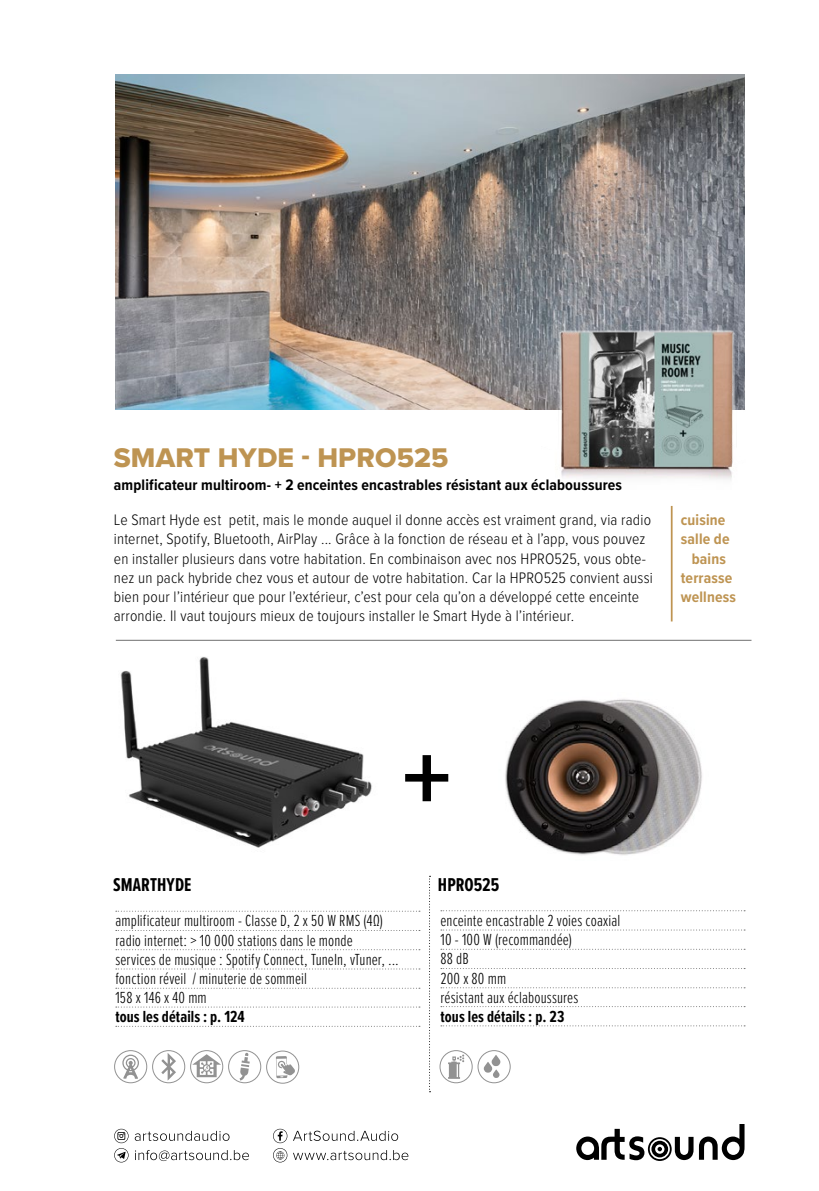
<style>
.page{position:relative;width:819px;height:1191px;background:#fff}
.page>*{position:absolute;margin:0;border:0;box-sizing:border-box;transform-origin:0 0}
.t1{font:700 96.6px "Proxima Nova";color:#000}
.t2{font:28px "Proxima Nova Extrabld";letter-spacing:.005em;color:#be9452}
.t3{font:700 19.25px "Proxima Nova Ex Cn";color:#000}
.t4{font:300 16.62px/19.2px "Proxima Nova Ex Cn";letter-spacing:.01em;color:#000}
.t5{font:700 16.62px "Proxima Nova Ex Cn";letter-spacing:.01em;color:#000}
.t6{font:300 15.75px/19.2px "Proxima Nova Cond";letter-spacing:.01em;color:#000}
.t7{font:700 15.75px "Proxima Nova Cond";letter-spacing:.01em;color:#000}
.t8{font:700 15.75px "Proxima Nova Cond";letter-spacing:.01em;color:#be9452}
</style>
<div class="page">
<hr style="left:116px;top:640px;width:635px;height:1px;background:#6f6f6f">
<img style="left:120px;top:657px;width:252px;height:191px">
<div style="left:477px;top:1050px;width:33px;height:33px;border:1px solid #929292;border-radius:50%"></div>
<svg style="left:484px;top:1054px;width:16px;height:24px"></svg>
<div style="left:439px;top:1050px;width:33px;height:33px;border:1px solid #929292;border-radius:50%"></div>
<svg style="left:448px;top:1054px;width:16px;height:24px"></svg>
<img style="left:505px;top:699px;width:197px;height:156px">
<div style="left:266px;top:1050px;width:33px;height:33px;border:1px solid #929292;border-radius:50%"></div>
<svg style="left:276px;top:1056px;width:19px;height:22px"></svg>
<div style="left:152px;top:1050px;width:33px;height:33px;border:1px solid #929292;border-radius:50%"></div>
<svg style="left:161px;top:1052px;width:15px;height:28px"></svg>
<div style="left:190px;top:1050px;width:33px;height:33px;border:1px solid #929292;border-radius:50%"></div>
<svg style="left:192px;top:1054px;width:29px;height:23px"></svg>
<svg style="left:122px;top:1054px;width:17px;height:24px"></svg>
<div style="left:114px;top:1050px;width:33px;height:33px;border:1px solid #929292;border-radius:50%"></div>
<div style="left:228px;top:1050px;width:33px;height:33px;border:1px solid #929292;border-radius:50%"></div>
<svg style="left:239px;top:1052px;width:11px;height:28px"></svg>
<img style="left:115px;top:74px;width:629px;height:336px">
<img style="left:541px;top:323px;width:204px;height:157px">
<svg style="left:699px;top:1124px;width:45px;height:36px"></svg>
<svg style="left:576px;top:1128px;width:117px;height:33px"></svg>
<svg style="left:114px;top:1128px;width:294px;height:34px"></svg>
<svg style="left:429px;top:876px;width:1px;height:216px"></svg>
<svg style="left:441px;top:929px;width:304px;height:1px"></svg>
<svg style="left:441px;top:948px;width:304px;height:1px"></svg>
<svg style="left:441px;top:968px;width:304px;height:1px"></svg>
<svg style="left:441px;top:987px;width:304px;height:1px"></svg>
<svg style="left:441px;top:1006px;width:304px;height:1px"></svg>
<svg style="left:441px;top:1025px;width:304px;height:1px"></svg>
<svg style="left:441px;top:910px;width:304px;height:1px"></svg>
<hr style="left:670px;top:506px;width:2px;height:115px;background:#be9452">
<svg style="left:116px;top:930px;width:304px;height:1px"></svg>
<svg style="left:116px;top:949px;width:304px;height:1px"></svg>
<svg style="left:116px;top:968px;width:304px;height:1px"></svg>
<svg style="left:116px;top:987px;width:304px;height:1px"></svg>
<svg style="left:116px;top:1006px;width:304px;height:1px"></svg>
<svg style="left:116px;top:1026px;width:304px;height:1px"></svg>
<svg style="left:116px;top:910px;width:304px;height:1px"></svg>
<h2 class="t2" style="left:114px;top:437px;width:336px">SMART HYDE - HPRO525</h2>
<p class="t7" style="left:114px;top:473px;width:509px">amplificateur multiroom- + 2 enceintes encastrables résistant aux éclaboussures</p>
<p class="t6" style="left:114px;top:509px;width:540px">Le Smart Hyde est petit, mais le monde auquel il donne accès est vraiment grand, via radio internet, Spotify, Bluetooth, AirPlay ... Grâce à la fonction de réseau et à l’app, vous pouvez en installer plusieurs dans votre habitation. En combinaison avec nos HPRO525, vous obte&shy;nez un pack hybride chez vous et autour de votre habitation. Car la HPRO525 convient aussi bien pour l’intérieur que pour l’extérieur, c’est pour cela qu’on a développé cette enceinte arrondie. Il vaut toujours mieux de toujours installer le Smart Hyde à l’intérieur.</p>
<p class="t8" style="left:680px;top:508px;width:46px">cuisine</p>
<p class="t8" style="left:680px;top:527px;width:50px">salle de</p>
<p class="t8" style="left:691px;top:547px;width:36px">bains</p>
<p class="t8" style="left:680px;top:566px;width:53px">terrasse</p>
<p class="t8" style="left:680px;top:585px;width:56px">wellness</p>
<p class="t3" style="left:113px;top:870px;width:80px">SMARTHYDE</p>
<h1 class="t1" style="left:402px;top:706px;width:50px">+</h1>
<p class="t3" style="left:438px;top:870px;width:63px">HPRO525</p>
<p class="t4" style="left:115px;top:910px;width:285px">amplificateur multiroom - Classe D, 2 x 50 W RMS (4Ω) radio internet: &gt; 10 000 stations dans le monde<br>services de musique : Spotify Connect, TuneIn, vTuner, ... fonction réveil / minuterie de sommeil<br>158 x 146 x 40 mm</p>
<p class="t5" style="left:115px;top:1004px;width:131px">tous les détails : p. 124</p>
<p class="t4" style="left:440px;top:910px;width:181px">enceinte encastrable 2 voies coaxial<br>10 - 100 W (recommandée)<br>88 dB<br>200 x 80 mm<br>résistant aux éclaboussures</p>
<p class="t5" style="left:440px;top:1004px;width:125px">tous les détails : p. 23</p>
</div>
